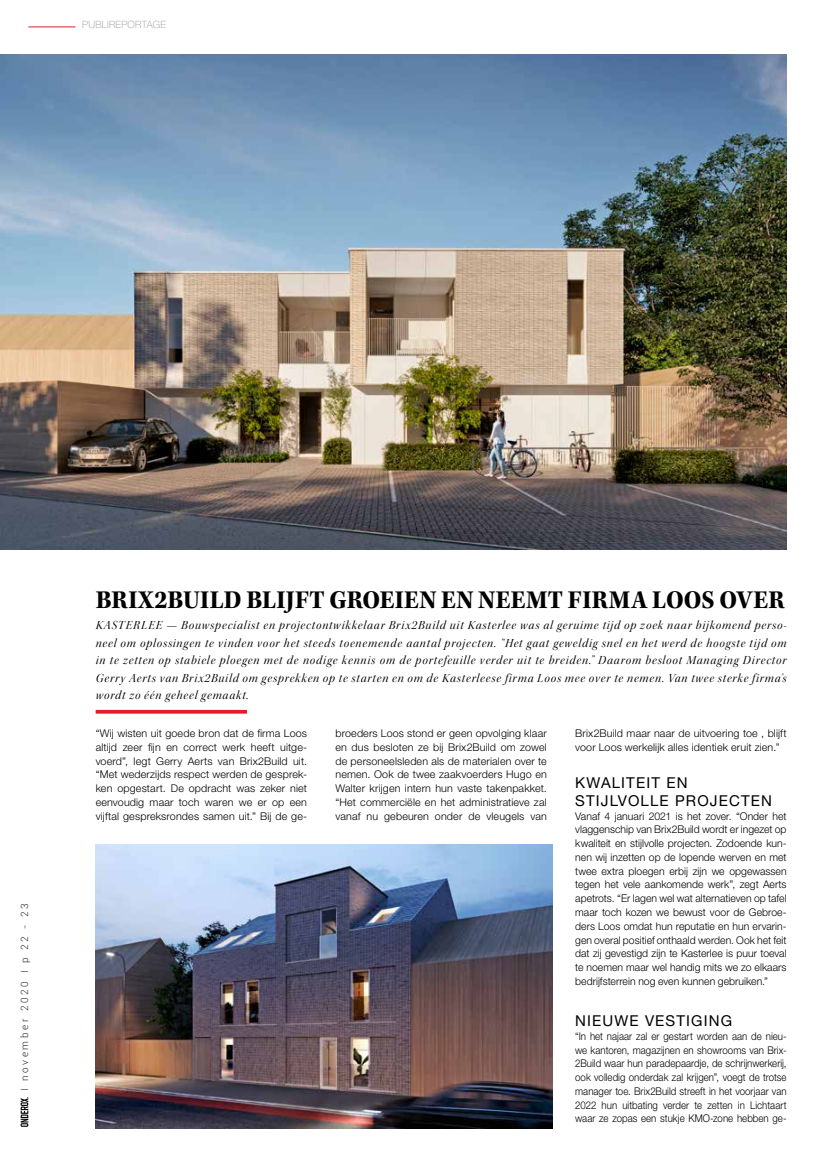
<style>
.page{position:relative;width:815px;height:1170px;background:#fff}
.page>*{position:absolute;margin:0;border:0;box-sizing:border-box;transform-origin:0 0}
.t1{font:700 26.25px "Kepler Std";letter-spacing:.01em;color:#000;scale:.96 1}
.t2{font:15px/17.5px "Helvetica Neue LT Std";letter-spacing:.075em;color:#000}
.t3{font:12.5px/17.5px "Kepler Std It Disp";letter-spacing:.075em;color:#000;text-align:justify}
.t4{font:300 10.62px/13.8px "Helvetica Neue LT Std";letter-spacing:.01em;color:#000;text-align:justify}
.t5{font:300 10.62px/13.8px "Helvetica Neue LT Std";letter-spacing:.01em;color:#000;text-align:justify;scale:.91 1}
.t6{font:300 10px "Roboto";letter-spacing:.26em;color:#292829}
.t7{font:100 10px "Helvetica Neue LT Std";letter-spacing:.025em;color:#939598}
</style>
<div class="page">
<svg style="left:21px;top:1097px;width:7px;height:29px"></svg>
<svg style="left:96px;top:709px;width:151px;height:4px"></svg>
<hr style="left:28px;top:27px;width:47px;height:1px;background:#e31e26">
<img style="left:0;top:54px;width:787px;height:495px">
<img style="left:96px;top:844px;width:457px;height:284px">
<p class="t7" style="left:82px;top:18px;width:86px">PUBLIREPORTAGE</p>
<p class="t6" style="left:18px;top:1091px;width:190px;rotate:-90deg">I november 2020 I p 22 - 23</p>
<h1 class="t1" style="left:96px;top:585px;width:719px">BRIX2BUILD BLIJFT GROEIEN EN NEEMT FIRMA LOOS OVER</h1>
<p class="t3" style="left:96px;top:616px;width:692px">KASTERLEE — Bouwspecialist en projectontwikkelaar Brix2Build uit Kasterlee was al geruime tijd op zoek naar bijkomend perso&shy;neel om oplossingen te vinden voor het steeds toenemende aantal projecten. “Het gaat geweldig snel en het werd de hoogste tijd om in te zetten op stabiele ploegen met de nodige kennis om de portefeuille verder uit te breiden.” Daarom besloot Managing Director Gerry Aerts van Brix2Build om gesprekken op te starten en om de Kasterleese firma Loos mee over te nemen. Van twee sterke firma’s wordt zo één geheel gemaakt.</p>
<p class="t4" style="left:96px;top:726px;width:213px">“Wij wisten uit goede bron dat de firma Loos altijd zeer fijn en correct werk heeft uitge&shy;voerd”, legt Gerry Aerts van Brix2Build uit. “Met wederzijds respect werden de gesprek&shy;ken opgestart. De opdracht was zeker niet eenvoudig maar toch waren we er op een vijftal gespreksrondes samen uit.” Bij de ge-</p>
<p class="t4" style="left:335px;top:726px;width:213px">broeders Loos stond er geen opvolging klaar en dus besloten ze bij Brix2Build om zowel de personeelsleden als de materialen over te nemen. Ook de twee zaakvoerders Hugo en Walter krijgen intern hun vaste takenpakket. “Het commerciële en het administratieve zal vanaf nu gebeuren onder de vleugels van</p>
<p class="t4" style="left:575px;top:726px;width:213px">Brix2Build maar naar de uitvoering toe , blijft voor Loos werkelijk alles identiek eruit zien.”</p>
<h2 class="t2" style="left:575px;top:774px;width:198px">KWALITEIT EN<br>STIJLVOLLE PROJECTEN</h2>
<p class="t4" style="left:575px;top:808px;width:213px">Vanaf 4 januari 2021 is het zover. “Onder het vlaggenschip van Brix2Build wordt er ingezet op kwaliteit en stijlvolle projecten. Zodoende kun&shy;nen wij inzetten op de lopende werven en met twee extra ploegen erbij zijn we opgewassen tegen het vele aankomende werk”, zegt Aerts apetrots. “Er lagen wel wat alternatieven op tafel maar toch kozen we bewust voor de Gebroe&shy;ders Loos omdat hun reputatie en hun ervarin&shy;gen overal positief onthaald werden. Ook het feit dat zij gevestigd zijn te Kasterlee is puur toeval te noemen maar wel handig mits we zo elkaars bedrijfsterrein nog even kunnen gebruiken.”</p>
<h2 class="t2" style="left:575px;top:1011px;width:158px">NIEUWE VESTIGING</h2>
<p class="t5" style="left:575px;top:1028px;width:234px">“In het najaar zal er gestart worden aan de nieu&shy;we kantoren, magazijnen en showrooms van Brix-2Build waar hun paradepaardje, de schrijnwerkerij, ook volledig onderdak zal krijgen”, voegt de trotse manager toe. Brix2Build streeft in het voorjaar van 2022 hun uitbating verder te zetten in Lichtaart waar ze zopas een stukje KMO-zone hebben ge-</p>
</div>
